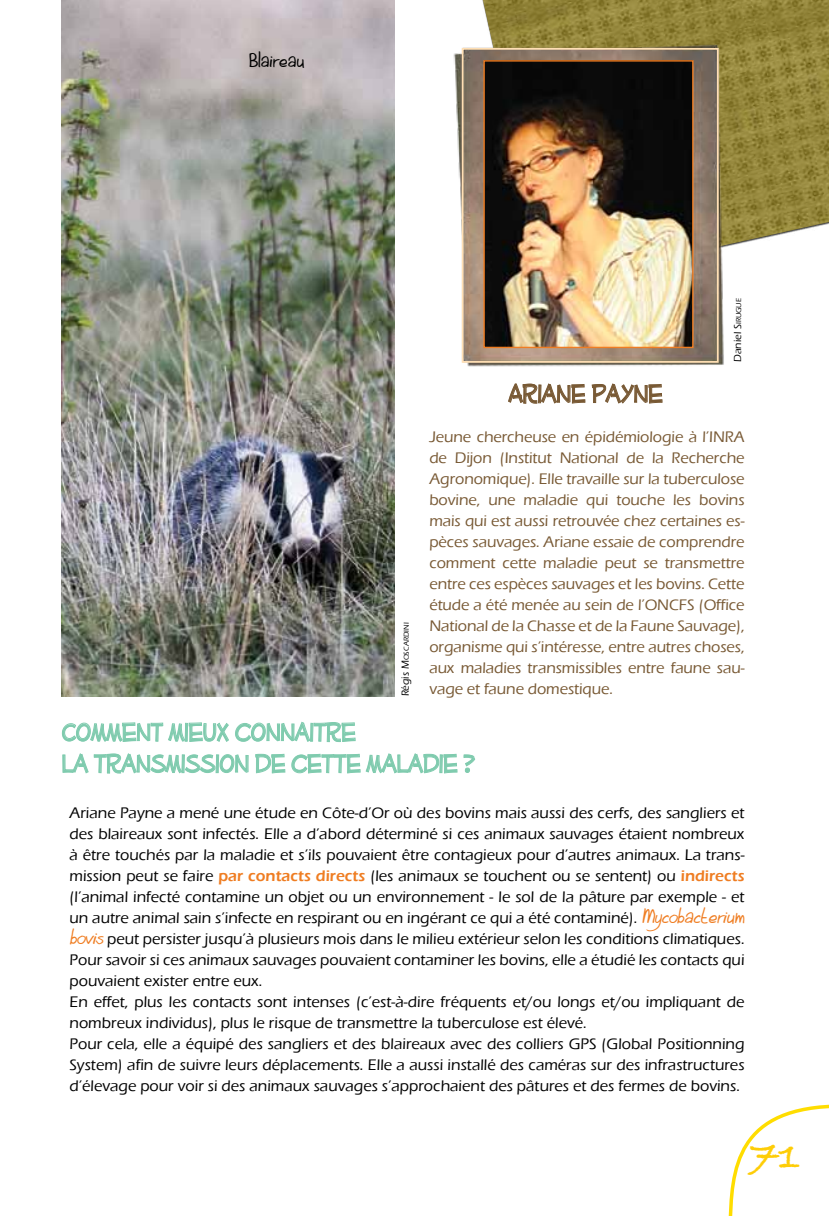
<style>
.page{position:relative;width:829px;height:1216px;background:#fff}
.page>*{position:absolute;margin:0;border:0;box-sizing:border-box;transform-origin:0 0}
.t1{font:42px "Bradley Hand ITCTT Bold";color:#fecd07}
.t2{font:31.5px/31.5px "Mufferaw";color:#7fcbae;scale:.83 1}
.t3{font:31.5px "Mufferaw";color:#785934;scale:.83 1}
.t4{font:500 15.75px/21px "Eras ITC";color:#000}
.t5{font:500 15.75px/21px "Eras ITC";letter-spacing:-.005em;color:#785934;text-align:justify}
.t6{font:15.75px "Aint Nothing Fancy";color:#000}
.t7{font:500 10.5px "Eras ITC";color:#000}
.t8{font:500 7.35px "Eras ITC";color:#000}
.s1{font-size:10.5px}
.s2{font-style:inherit}
.s3{font-size:7.35px}
.s4{font-weight:600;color:#ef7d22}
.s5{font-family:"Aint Nothing Fancy";font-weight:400;font-style:italic;color:#ef7d22}
</style>
<div class="page">
<img style="left:483px;top:0;width:345px;height:246px">
<img style="left:453px;top:33px;width:278px;height:334px">
<img style="left:485px;top:62px;width:206px;height:284px">
<div style="left:483px;top:60px;width:210px;height:288px;border:1px solid #ef7d22"></div>
<div style="left:461px;top:48px;width:257px;height:315px;border:2px solid #ffdfb4"></div>
<img style="left:62px;top:0;width:332px;height:696px">
<svg style="left:508px;top:383px;width:77px;height:21px"></svg>
<svg style="left:591px;top:383px;width:72px;height:21px"></svg>
<svg style="left:62px;top:721px;width:294px;height:21px"></svg>
<svg style="left:62px;top:753px;width:187px;height:21px"></svg>
<svg style="left:255px;top:753px;width:220px;height:21px"></svg>
<svg style="left:728px;top:1104px;width:100px;height:111px"></svg>
<p class="t6" style="left:249px;top:53px;width:57px">Blaireau</p>
<p class="t8" style="left:402px;top:696px;width:75px;rotate:-90deg"><span class="s1">Régis</span> <span class="s1">M</span>oscardini</p>
<h2 class="t3" style="left:508px;top:378px;width:187px">Ariane Payne</h2>
<p class="t7" style="left:731px;top:362px;width:65px;rotate:-90deg">Daniel <span class="s2">S</span><span class="s3">irugue</span></p>
<p class="t5" style="left:429px;top:426px;width:317px">Jeune chercheuse en épidémiologie à l’INRA de Dijon (Institut National de la Recherche Agronomique). Elle travaille sur la tuberculose bovine, une maladie qui touche les bovins mais qui est aussi retrouvée chez certaines es&shy;pèces sauvages. Ariane essaie de comprendre comment cette maladie peut se transmettre entre ces espèces sauvages et les bovins. Cette étude a été menée au sein de l’ONCFS (Office National de la Chasse et de la Faune Sauvage), organisme qui s’intéresse, entre autres choses, aux maladies transmissibles entre faune sau&shy;vage et faune domestique.</p>
<h2 class="t2" style="left:62px;top:715px;width:499px">Comment mieux connaitre<br>la transmission de cette maladie ?</h2>
<p class="t4" style="left:69px;top:802px;width:681px">Ariane Payne a mené une étude en Côte-d’Or où des bovins mais aussi des cerfs, des sangliers et des blaireaux sont infectés. Elle a d’abord déterminé si ces animaux sauvages étaient nombreux à être touchés par la maladie et s’ils pouvaient être contagieux pour d’autres animaux. La trans&shy;mission peut se faire <span class="s4">par contacts directs</span> (les animaux se touchent ou se sentent) ou <span class="s4">indirects </span>(l’animal infecté contamine un objet ou un environnement - le sol de la pâture par exemple - et un autre animal sain s’infecte en respirant ou en ingérant ce qui a été contaminé). <span class="s5">Mycobacterium bovis</span>peut persister jusqu’à plusieurs mois dans le milieu extérieur selon les conditions climatiques.<br>Pour savoir si ces animaux sauvages pouvaient contaminer les bovins, elle a étudié les contacts qui pouvaient exister entre eux.<br>En effet, plus les contacts sont intenses (c’est-à-dire fréquents et/ou longs et/ou impliquant de nombreux individus), plus le risque de transmettre la tuberculose est élevé.<br>Pour cela, elle a équipé des sangliers et des blaireaux avec des colliers GPS (Global Positionning System) afin de suivre leurs déplacements. Elle a aussi installé des caméras sur des infrastructures d’élevage pour voir si des animaux sauvages s’approchaient des pâtures et des fermes de bovins.</p>
<h1 class="t1" style="left:749px;top:1130px;width:52px">71</h1>
</div>
